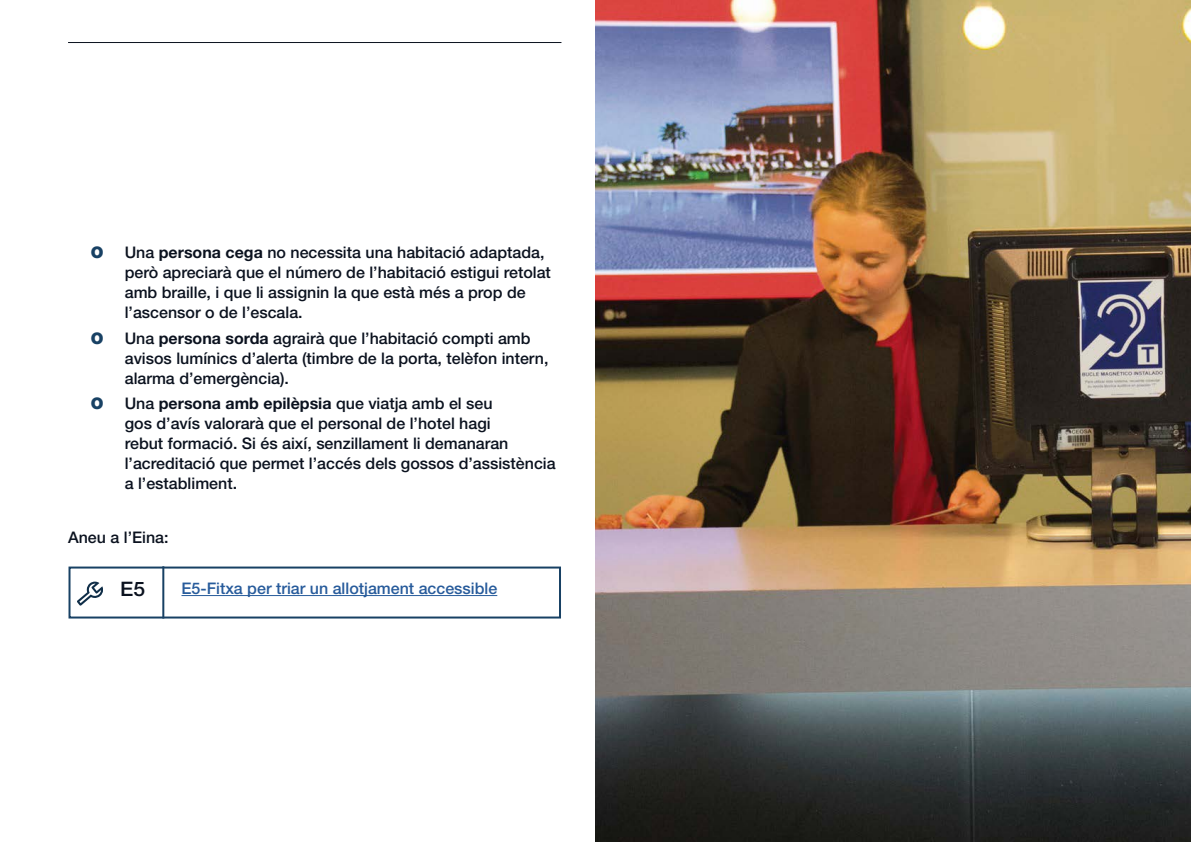
<style>
.page{position:relative;width:1191px;height:842px;background:#fff}
.page>*{position:absolute;margin:0;border:0;box-sizing:border-box;transform-origin:0 0}
.t1{font:500 20px "Helvetica Neue LT Std";color:#0b121f;scale:1.05 1}
.paragraf{font:500 16px/20px "Helvetica Neue LT Std";color:#0b121f}
.paragraf-2{font:500 16px "Helvetica Neue LT Std";color:#275b9b}
.t2{font:900 16px "Helvetica Neue LT Std";color:#184164}
.s1{font-weight:700}
</style>
<div class="page">
<hr style="left:181px;top:595px;width:316px;height:1px;background:#275b9b">
<svg style="left:77px;top:581px;width:26px;height:25px"></svg>
<div style="left:68px;top:566px;width:493px;height:52px;border:2px solid #184164"></div>
<hr style="left:162px;top:566px;width:2px;height:52px;background:#184164">
<img style="left:595px;top:0;width:596px;height:842px">
<hr style="left:68px;top:42px;width:493px;height:1px;background:#0b121f">
<p class="t2" style="left:91px;top:243px;width:14px">O</p>
<p class="paragraf" style="left:125px;top:242px;width:427px">Una <span class="s1">persona cega</span> no necessita una habitació adaptada, però apreciarà que el número de l’habitació estigui retolat amb braille, i que li assignin la que està més a prop de l’ascensor o de l’escala.</p>
<p class="t2" style="left:91px;top:328px;width:14px">O</p>
<p class="paragraf" style="left:125px;top:328px;width:425px">Una <span class="s1">persona sorda</span> agrairà que l’habitació compti amb avisos lumínics d’alerta (timbre de la porta, telèfon intern, alarma d’emergència).</p>
<p class="t2" style="left:91px;top:394px;width:14px">O</p>
<p class="paragraf" style="left:125px;top:394px;width:432px">Una <span class="s1">persona amb epilèpsia</span> que viatja amb el seu<br>gos d’avís valorarà que el personal de l’hotel hagi<br>rebut formació. Si és així, senzillament li demanaran l’acreditació que permet l’accés dels gossos d’assistència a l’establiment.</p>
<p class="paragraf" style="left:68px;top:528px;width:102px">Aneu a l’Eina:</p>
<p class="t1" style="left:120px;top:577px;width:25px">E5</p>
<p class="paragraf-2" style="left:181px;top:579px;width:317px">E5-Fitxa per triar un allotjament accessible</p>
</div>
